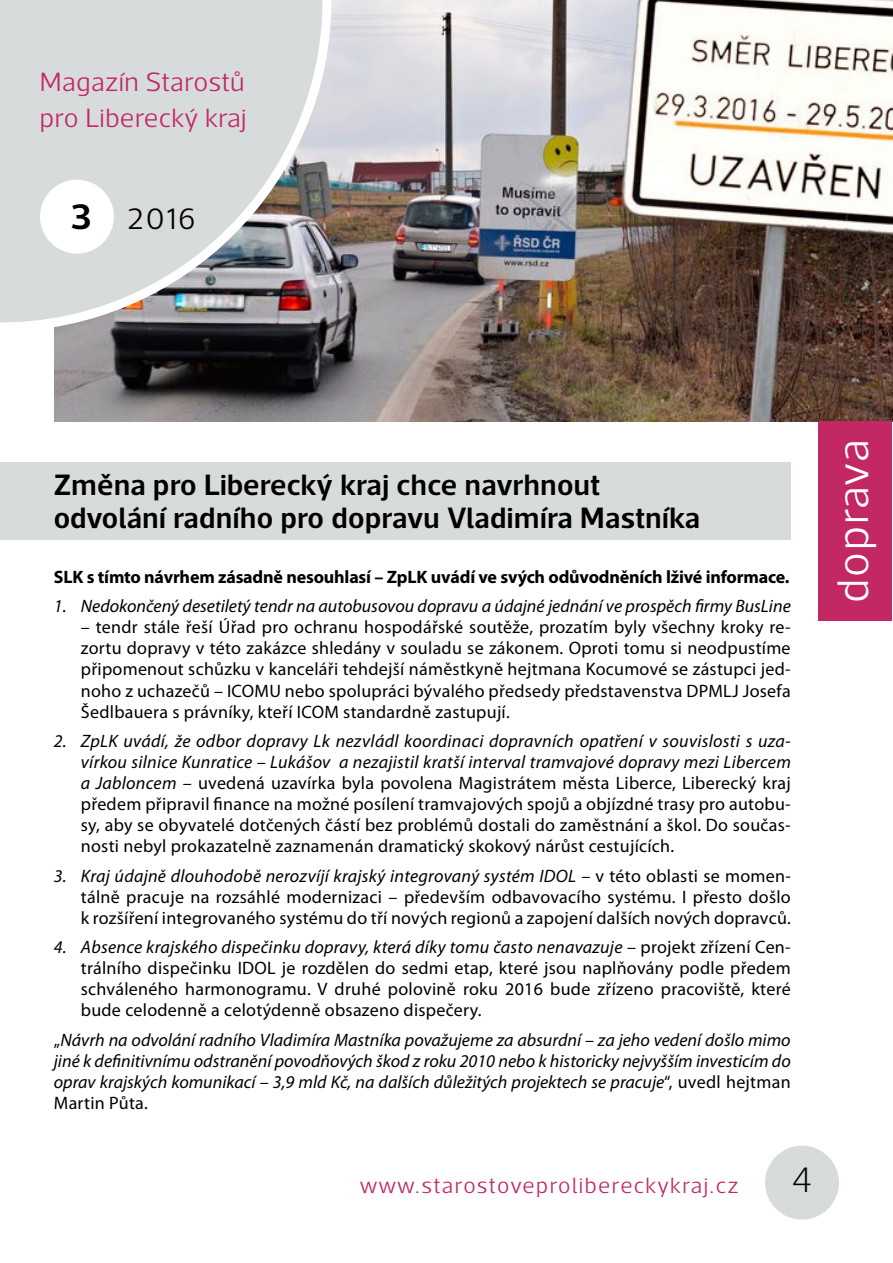
<style>
.page{position:relative;width:893px;height:1263px;background:#fff}
.page>*{position:absolute;margin:0;border:0;box-sizing:border-box;transform-origin:0 0}
.t1{font:300 45px "Acto";letter-spacing:.03em;color:#fff}
.t2{font:200 36px "Acto";color:#000}
.t3{font:600 30px/33px "Acto";letter-spacing:.015em;color:#000}
.t4{font:300 30px "Acto";color:#000}
.t5{font:300 27px/36px "Acto";letter-spacing:.015em;color:#c12864}
.t6{font:300 22.5px "Acto";letter-spacing:.055em;color:#c12864}
.t7{font:18px/21px "Myriad Pro";letter-spacing:.015em;color:#000;text-align:justify}
.t8{font:italic 18px/21px "Myriad Pro";color:#000;text-align:justify}
.t9{font:700 18px "Myriad Pro";letter-spacing:-.01em;color:#000}
.s1{font-weight:600;font-size:36px}
.s2{font-style:italic}
.s3{font-style:normal}
</style>
<div class="page">
<div style="left:765px;top:1146px;width:74px;height:73px;background:#d8dbdc;border-radius:50%"></div>
<img style="left:54px;top:0;width:839px;height:422px">
<svg style="left:0;top:0;width:336px;height:336px;background:#c7c8ca"></svg>
<div style="left:40px;top:180px;width:74px;height:74px;background:#fff;border-radius:50%"></div>
<div style="left:0;top:463px;width:791px;height:77px;background:#d8dbdc"></div>
<div style="left:818px;top:422px;width:74px;height:199px;background:#c12864"></div>
<h3 class="t5" style="left:40px;top:63px;width:208px">Magazín Starostů pro Liberecký kraj</h3>
<h3 class="t4" style="left:71px;top:201px;width:126px"><span class="s1">3</span> 2016</h3>
<h3 class="t3" style="left:54px;top:467px;width:648px">Změna pro Liberecký kraj chce navrhnout odvolání radního pro dopravu Vladimíra Mastníka</h3>
<p class="t9" style="left:54px;top:565px;width:737px">SLK s tímto návrhem zásadně nesouhlasí – ZpLK uvádí ve svých odůvodněních lživé informace.</p>
<p class="t8" style="left:54px;top:596px;width:738px">1. Nedokončený desetiletý tendr na autobusovou dopravu a údajné jednání ve prospěch firmy BusLine</p>
<p class="t7" style="left:81px;top:617px;width:711px">– tendr stále řeší Úřad pro ochranu hospodářské soutěže, prozatím byly všechny kroky re&shy;zortu dopravy v této zakázce shledány v souladu se zákonem. Oproti tomu si neodpustíme připomenout schůzku v kanceláři tehdejší náměstkyně hejtmana Kocumové se zástupci jed&shy;noho z uchazečů – ICOMU nebo spolupráci bývalého předsedy představenstva DPMLJ Josefa Šedlbauera s právníky, kteří ICOM standardně zastupují.</p>
<p class="t7" style="left:81px;top:730px;width:711px;text-indent:-27px"><span class="s2">2. ZpLK uvádí, že odbor dopravy Lk nezvládl koordinaci dopravních opatření v souvislosti s uza&shy;vírkou silnice Kunratice – Lukášov a nezajistil kratší interval tramvajové dopravy mezi Libercem a Jabloncem</span> – uvedená uzavírka byla povolena Magistrátem města Liberce, Liberecký kraj předem připravil finance na možné posílení tramvajových spojů a objízdné trasy pro autobu&shy;sy, aby se obyvatelé dotčených částí bez problémů dostali do zaměstnání a škol. Do součas&shy;nosti nebyl prokazatelně zaznamenán dramatický skokový nárůst cestujících.</p>
<p class="t7" style="left:81px;top:865px;width:711px;text-indent:-27px"><span class="s2">3. Kraj údajně dlouhodobě nerozvíjí krajský integrovaný systém IDOL</span> – v této oblasti se momen&shy;tálně pracuje na rozsáhlé modernizaci – především odbavovacího systému. I přesto došlo k rozšíření integrovaného systému do tří nových regionů a zapojení dalších nových dopravců.</p>
<p class="t7" style="left:81px;top:936px;width:711px;text-indent:-27px"><span class="s2">4. Absence krajského dispečinku dopravy, která díky tomu často nenavazuje</span> – projekt zřízení Cen&shy;trálního dispečinku IDOL je rozdělen do sedmi etap, které jsou naplňovány podle předem schváleného harmonogramu. V druhé polovině roku 2016 bude zřízeno pracoviště, které bude celodenně a celotýdenně obsazeno dispečery.</p>
<p class="t8" style="left:54px;top:1029px;width:738px"><span class="s3">„</span>Návrh na odvolání radního Vladimíra Mastníka považujeme za absurdní – za jeho vedení došlo mimo jiné k definitivnímu odstranění povodňových škod z roku 2010 nebo k historicky nejvyšším investicím do oprav krajských komunikací – 3,9 mld Kč, na dalších důležitých projektech se pracuje<span class="s3">“, uvedl hejtman Martin Půta.</span></p>
<p class="t6" style="left:360px;top:1172px;width:380px">www.starostoveprolibereckykraj.cz</p>
<h2 class="t2" style="left:792px;top:1160px;width:22px">4</h2>
<h1 class="t1" style="left:827px;top:603px;width:165px;rotate:-90deg">doprava</h1>
</div>
